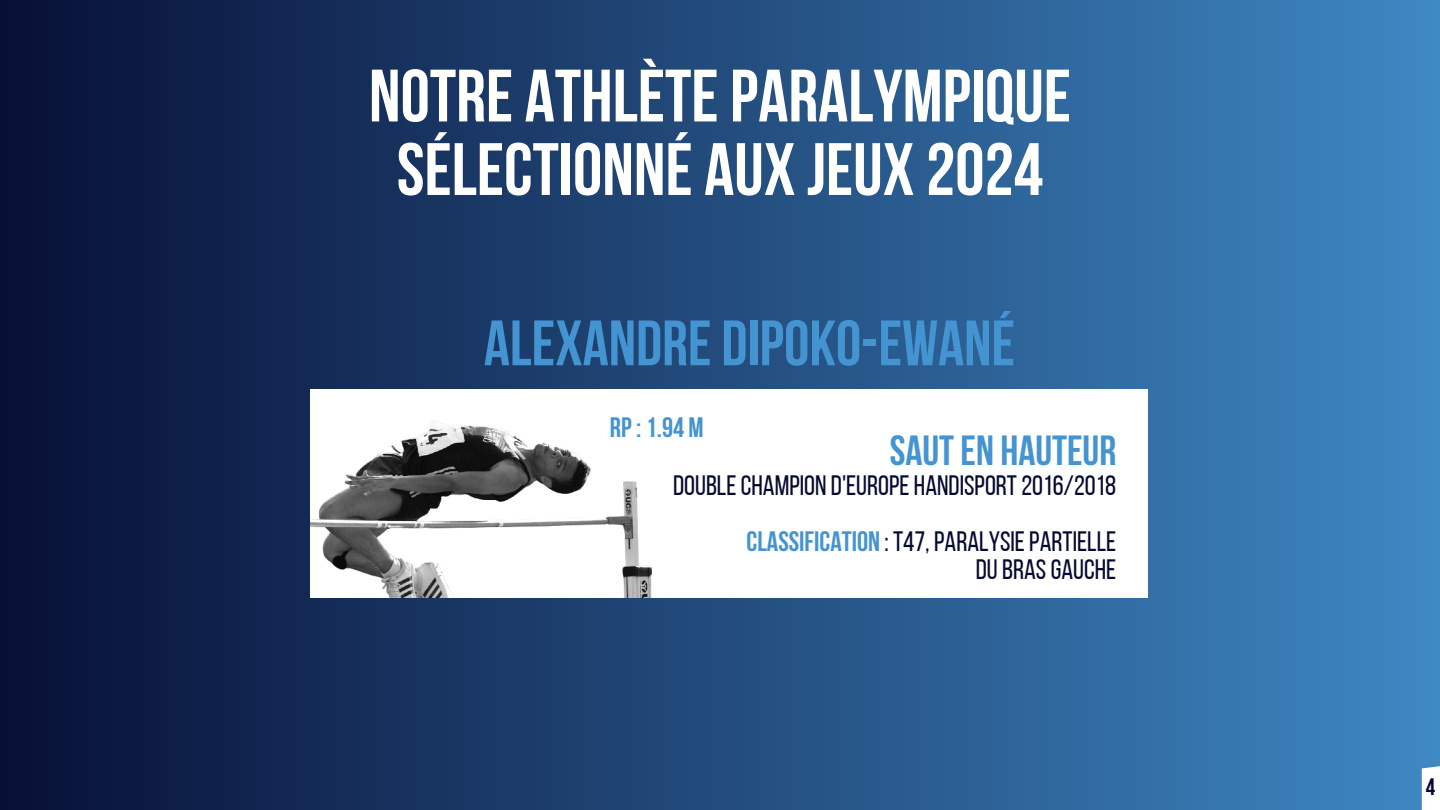
<style>
.page{position:relative;width:1440px;height:810px;background:#fff}
.page>*{position:absolute;margin:0;border:0;box-sizing:border-box;transform-origin:0 0}
.t1{font:700 74px/73.5px "Bebas Neue";color:#fff;text-align:center}
.t2{font:700 64px "Bebas Neue";color:#4494d1}
.t3{font:700 42px "Bebas Neue";color:#4494d1}
.t4{font:28px "Bebas Neue";color:#050a30}
.t5{font:700 28px "Bebas Neue";color:#4494d1}
.t6{font:700 23.7px "Bebas Neue";color:#050a30}
.s1{font-weight:700;color:#4494d1}
</style>
<div class="page">
<div style="left:0;top:0;width:1440px;height:810px;background:linear-gradient(to right,#070f36,#3e88c4)"></div>
<div style="left:310px;top:389px;width:837px;height:209px;background:#fff"></div>
<img style="left:310px;top:421px;width:342px;height:176px">
<svg style="left:1422px;top:748px;width:18px;height:62px"></svg>
<p class="t1" style="left:369px;top:66px;width:704px">NOTRE ATHLÈTEPARALYMPIQUE<br>SÉLECTIONNÉ AUX JEUX 2024</p>
<p class="t2" style="left:484px;top:317px;width:533px">ALEXANDRE DIPOKO-EWANÉ</p>
<p class="t5" style="left:610px;top:416px;width:95px">RP:1.94 M</p>
<h1 class="t3" style="left:890px;top:433px;width:228px">SAUTEN HAUTEUR</h1>
<h2 class="t4" style="left:673px;top:474px;width:445px">DOUBLECHAMPION D'EUROPE HANDISPORT2016/2018</h2>
<h3 class="t4" style="left:747px;top:530px;width:371px"><span class="s1">CLASSIFICATION</span> : T47, PARALYSIEPARTIELLE</h3>
<p class="t4" style="left:976px;top:558px;width:142px">DUBRASGAUCHE</p>
<p class="t6" style="left:1426px;top:777px;width:11px">4</p>
</div>
